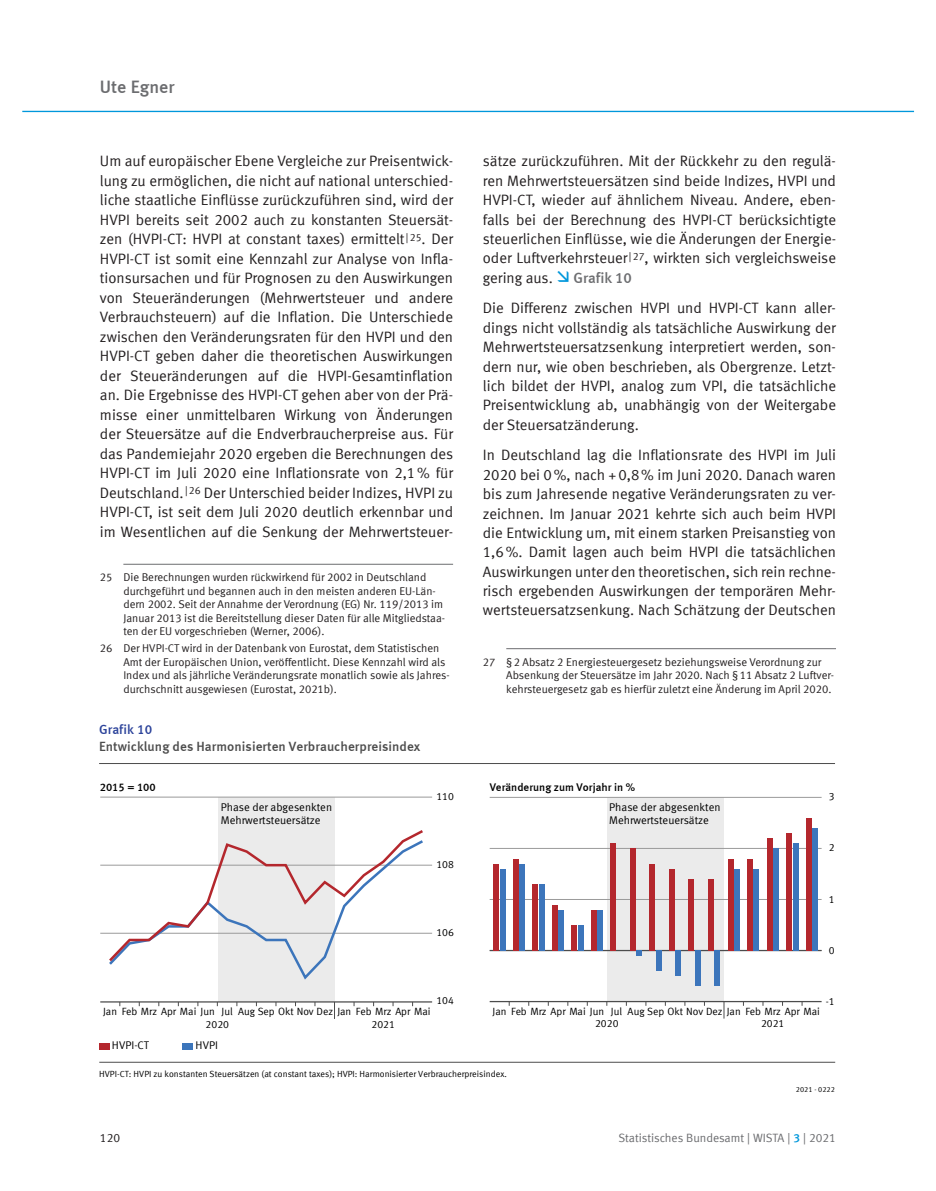
<style>
.page{position:relative;width:936px;height:1191px;background:#fff}
.page>*{position:absolute;margin:0;border:0;box-sizing:border-box;transform-origin:0 0}
.t1{font:18px "Meta Medium LF";color:#6c6d70}
._05_Text_10Pt_13Pt_E{font:15px/19.4px "Meta Normal LF";color:#231f20;text-align:justify}
._05_Text_10Pt_13Pt_E-2{font:15px "Meta Medium LF";color:#6c6d70}
.t2{font:700 13.35px/17.4px "Meta Normal LF";letter-spacing:.005em;color:#4c4c4c}
.t3{font:12px "Meta Normal LF";color:#6c6d70}
.t4{font:12px "Meta Normal LF";color:#231f20}
._12_Fußnotentext{font:11.25px/13.5px "Meta Normal LF";color:#231f20}
.t5{font:11.1px/13.2px "Meta Normal LF";color:#000}
.t6{font:700 11.1px "Meta Normal LF";color:#000}
.t7{font:10.5px/12.3px "Meta Normal LF";color:#000}
.t8{font:8.85px "Meta Normal LF";letter-spacing:.005em;color:#000}
.t9{font:7.35px "Meta Normal LF";letter-spacing:.005em;color:#000}
.s1{color:#2b429a}
.s2{font-family:"Meta Medium LF";color:#0097db}
</style>
<div class="page">
<hr style="left:123px;top:564px;width:330px;height:1px;background:#6c6d70">
<hr style="left:506px;top:648px;width:330px;height:1px;background:#6c6d70">
<div style="left:606px;top:797px;width:117px;height:204px;background:#ebebeb"></div>
<div style="left:218px;top:797px;width:116px;height:204px;background:#ebebeb"></div>
<hr style="left:100px;top:932px;width:332px;height:1px;background:#9a9a9a">
<hr style="left:100px;top:864px;width:332px;height:1px;background:#9a9a9a">
<hr style="left:100px;top:796px;width:332px;height:1px;background:#9a9a9a">
<svg style="left:334px;top:1002px;width:1px;height:17px"></svg>
<hr style="left:100px;top:1001px;width:332px;height:1px;background:#4c4c4c">
<svg style="left:106px;top:827px;width:320px;height:137px"></svg>
<hr style="left:99px;top:763px;width:736px;height:1px;background:#4c4c4c">
<hr style="left:489px;top:899px;width:332px;height:1px;background:#9a9a9a">
<hr style="left:489px;top:848px;width:332px;height:1px;background:#9a9a9a">
<hr style="left:489px;top:797px;width:332px;height:1px;background:#9a9a9a">
<hr style="left:489px;top:950px;width:332px;height:1px;background:#4c4c4c">
<svg style="left:723px;top:1002px;width:1px;height:16px"></svg>
<hr style="left:489px;top:1001px;width:332px;height:1px;background:#4c4c4c">
<div style="left:500px;top:869px;width:5px;height:81px;background:#3c75bb"></div>
<div style="left:519px;top:863px;width:6px;height:87px;background:#3c75bb"></div>
<div style="left:539px;top:884px;width:5px;height:66px;background:#3c75bb"></div>
<div style="left:558px;top:909px;width:6px;height:41px;background:#3c75bb"></div>
<div style="left:578px;top:925px;width:5px;height:25px;background:#3c75bb"></div>
<div style="left:597px;top:909px;width:6px;height:41px;background:#3c75bb"></div>
<svg style="left:636px;top:950px;width:6px;height:5px"></svg>
<div style="left:656px;top:950px;width:5px;height:21px;background:#3c75bb"></div>
<div style="left:675px;top:950px;width:6px;height:26px;background:#3c75bb"></div>
<div style="left:695px;top:950px;width:5px;height:36px;background:#3c75bb"></div>
<div style="left:714px;top:950px;width:6px;height:36px;background:#3c75bb"></div>
<div style="left:734px;top:869px;width:5px;height:81px;background:#3c75bb"></div>
<div style="left:753px;top:869px;width:6px;height:81px;background:#3c75bb"></div>
<div style="left:773px;top:848px;width:5px;height:102px;background:#3c75bb"></div>
<div style="left:792px;top:843px;width:6px;height:107px;background:#3c75bb"></div>
<div style="left:812px;top:828px;width:5px;height:122px;background:#3c75bb"></div>
<div style="left:493px;top:863px;width:6px;height:87px;background:#b4272d"></div>
<div style="left:513px;top:858px;width:5px;height:92px;background:#b4272d"></div>
<div style="left:532px;top:884px;width:6px;height:66px;background:#b4272d"></div>
<div style="left:552px;top:904px;width:5px;height:46px;background:#b4272d"></div>
<div style="left:571px;top:925px;width:6px;height:25px;background:#b4272d"></div>
<div style="left:591px;top:909px;width:5px;height:41px;background:#b4272d"></div>
<div style="left:610px;top:843px;width:6px;height:107px;background:#b4272d"></div>
<div style="left:630px;top:848px;width:5px;height:102px;background:#b4272d"></div>
<div style="left:649px;top:863px;width:6px;height:87px;background:#b4272d"></div>
<div style="left:669px;top:869px;width:5px;height:81px;background:#b4272d"></div>
<div style="left:688px;top:879px;width:6px;height:71px;background:#b4272d"></div>
<div style="left:708px;top:879px;width:5px;height:71px;background:#b4272d"></div>
<div style="left:727px;top:858px;width:6px;height:92px;background:#b4272d"></div>
<div style="left:747px;top:858px;width:5px;height:92px;background:#b4272d"></div>
<div style="left:766px;top:838px;width:6px;height:112px;background:#b4272d"></div>
<div style="left:786px;top:833px;width:5px;height:117px;background:#b4272d"></div>
<div style="left:805px;top:818px;width:6px;height:132px;background:#b4272d"></div>
<div style="left:99px;top:1043px;width:11px;height:6px;background:#b4272d"></div>
<div style="left:183px;top:1043px;width:10px;height:6px;background:#3c75bb"></div>
<hr style="left:99px;top:1061px;width:736px;height:1px;background:#4c4c4c">
<hr style="left:22px;top:111px;width:891px;height:1px;background:#0097db">
<p class="t1" style="left:100px;top:76px;width:76px">Ute Egner</p>
<p class="_05_Text_10Pt_13Pt_E" style="left:100px;top:151px;width:355px">Um auf europäischer Ebene Vergleiche zur Preisentwick&shy;lung zu ermöglichen, die nicht auf national unterschied&shy;liche staatliche Einflüsse zurückzuführen sind, wird der HVPI bereits seit 2002 auch zu konstanten Steuersät&shy;zen (HVPI-CT: HVPI at constant taxes) ermittelt<sup>|25</sup>. Der HVPI-CT ist somit eine Kennzahl zur Analyse von Infla&shy;tionsursachen und für Prognosen zu den Auswirkungen von Steueränderungen (Mehrwertsteuer und andere Verbrauchsteuern) auf die Inflation. Die Unterschiede zwischen den Veränderungsraten für den HVPI und den HVPI-CT geben daher die theoretischen Auswirkungen der Steueränderungen auf die HVPI-Gesamtinflation an. Die Ergebnisse des HVPI-CT gehen aber von der Prä&shy;misse einer unmittelbaren Wirkung von Änderungen der Steuersätze auf die Endverbraucherpreise aus. Für das Pandemiejahr 2020 ergeben die Berechnungen des HVPI-CT im Juli 2020 eine Inflationsrate von 2,1% für Deutschland.<sup>|26</sup> Der Unterschied beider Indizes, HVPI zu HVPI-CT, ist seit dem Juli 2020 deutlich erkennbar und im Wesentlichen auf die Senkung der Mehrwertsteuer-</p>
<p class="_12_Fußnotentext" style="left:123px;top:570px;width:323px;text-indent:-23px">25 Die Berechnungen wurden rückwirkend für 2002 in Deutschland durchgeführt und begannen auch in den meisten anderen EU-Län&shy;dern 2002. Seit der Annahme der Verordnung (EG) Nr. 119/2013 im Januar 2013 ist die Bereitstellung dieser Daten für alle Mitgliedstaa&shy;ten der EU vorgeschrieben (Werner, 2006).</p>
<p class="_12_Fußnotentext" style="left:123px;top:641px;width:328px;text-indent:-23px">26 Der HVPI-CT wird in der Datenbank von Eurostat, dem Statistischen Amt der Europäischen Union, veröffentlicht. Diese Kennzahl wird als Index und als jährliche Veränderungsrate monatlich sowie als Jahres&shy;durchschnitt ausgewiesen (Eurostat, 2021b).</p>
<p class="_05_Text_10Pt_13Pt_E" style="left:483px;top:151px;width:354px">sätze zurückzuführen. Mit der Rückkehr zu den regulä&shy;ren Mehrwertsteuersätzen sind beide Indizes, HVPI und HVPI-CT, wieder auf ähnlichem Niveau. Andere, eben&shy;falls bei der Berechnung des HVPI-CT berücksichtigte steuerlichen Einflüsse, wie die Änderungen der Energie&shy;oder Luftverkehrsteuer<sup>|27</sup>, wirkten sich vergleichsweise gering aus.</p>
<p class="_05_Text_10Pt_13Pt_E-2" style="left:573px;top:269px;width:60px">Grafik 10</p>
<p class="_05_Text_10Pt_13Pt_E" style="left:483px;top:298px;width:354px">Die Differenz zwischen HVPI und HVPI-CT kann aller&shy;dings nicht vollständig als tatsächliche Auswirkung der Mehrwertsteuersatzsenkung interpretiert werden, son&shy;dern nur, wie oben beschrieben, als Obergrenze. Letzt&shy;lich bildet der HVPI, analog zum VPI, die tatsächliche Preisentwicklung ab, unabhängig von der Weitergabe der Steuersatzänderung.</p>
<p class="_05_Text_10Pt_13Pt_E" style="left:483px;top:445px;width:354px">In Deutschland lag die Inflationsrate des HVPI im Juli 2020 bei 0%, nach +0,8% im Juni 2020. Danach waren bis zum Jahresende negative Veränderungsraten zu ver&shy;zeichnen. Im Januar 2021 kehrte sich auch beim HVPI die Entwicklung um, mit einem starken Preisanstieg von 1,6%. Damit lagen auch beim HVPI die tatsächlichen Auswirkungen unter den theoretischen, sich rein rechne&shy;risch ergebenden Auswirkungen der temporären Mehr&shy;wertsteuersatzsenkung. Nach Schätzung der Deutschen</p>
<p class="_12_Fußnotentext" style="left:506px;top:655px;width:329px;text-indent:-23px">27 §2 Absatz 2 Energiesteuergesetz beziehungsweise Verordnung zur<br>Absenkung der Steuersätze im Jahr 2020. Nach §11 Absatz 2 Luftver&shy;kehrsteuergesetz gab es hierfür zuletzt eine Änderung im April 2020.</p>
<p class="t2" style="left:99px;top:720px;width:323px"><span class="s1">Grafik 10<br></span>Entwicklung des Harmonisierten Verbraucherpreisindex</p>
<p class="t6" style="left:100px;top:781px;width:58px">2015 = 100</p>
<p class="t7" style="left:436px;top:790px;width:19px">110</p>
<p class="t6" style="left:489px;top:781px;width:147px">Veränderung zum Vorjahr in %</p>
<p class="t5" style="left:221px;top:800px;width:113px">Phase der abgesenkten<br>Mehrwertsteuersätze</p>
<p class="t5" style="left:609px;top:800px;width:113px">Phase der abgesenkten<br>Mehrwertsteuersätze</p>
<p class="t7" style="left:436px;top:858px;width:19px">108</p>
<p class="t7" style="left:436px;top:926px;width:19px">106</p>
<p class="t7" style="left:436px;top:994px;width:19px">104</p>
<p class="t7" style="left:828px;top:790px;width:7px">3</p>
<p class="t7" style="left:828px;top:841px;width:7px">2</p>
<p class="t7" style="left:828px;top:892px;width:7px">1</p>
<p class="t7" style="left:828px;top:943px;width:7px">0</p>
<p class="t7" style="left:825px;top:994px;width:10px">-1</p>
<p class="t7" style="left:206px;top:1005px;width:226px;text-indent:-103px">Jan Feb Mrz Apr Mai Jun Jul Aug Sep Okt Nov Dez Jan Feb Mrz Apr Mai<br>2020</p>
<p class="t7" style="left:371px;top:1017px;width:25px">2021</p>
<p class="t7" style="left:595px;top:1005px;width:226px;text-indent:-103px">Jan Feb Mrz Apr Mai Jun Jul Aug Sep Okt Nov Dez Jan Feb Mrz Apr Mai<br>2020</p>
<p class="t7" style="left:761px;top:1017px;width:25px">2021</p>
<p class="t5" style="left:112px;top:1038px;width:39px">HVPI-CT</p>
<p class="t5" style="left:196px;top:1038px;width:24px">HVPI</p>
<p class="t8" style="left:99px;top:1069px;width:409px">HVPI-CT: HVPI zu konstanten Steuersätzen (at constant taxes); HVPI: Harmonisierter Verbraucherpreisindex.</p>
<p class="t9" style="left:795px;top:1084px;width:41px">2021 - 0222</p>
<p class="t4" style="left:100px;top:1130px;width:22px">120</p>
<p class="t3" style="left:618px;top:1130px;width:219px">Statistisches Bundesamt | WISTA | <span class="s2">3</span> | 2021</p>
</div>
